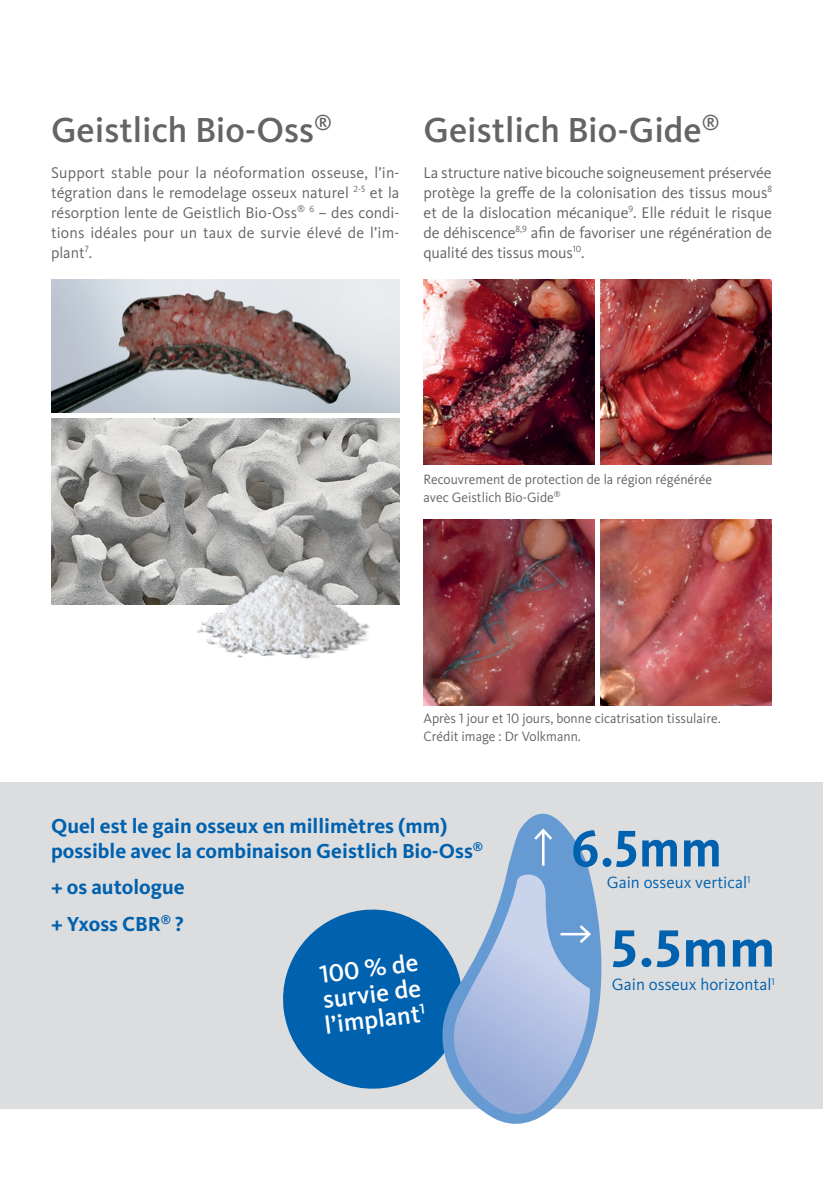
<style>
.page{position:relative;width:823px;height:1191px;background:#fff}
.page>*{position:absolute;margin:0;border:0;box-sizing:border-box;transform-origin:0 0}
.t1{font:500 36px "Kievit Pro";color:#636466}
.t2{font:500 25.4px/25.4px "Kievit Pro";color:#fff;text-align:justify}
.t3{font:700 21px/25.2px "Kievit Pro";color:#0061af}
.t4{font:17px "Kievit Pro";color:#0061af}
.t5{font:16px/20px "Kievit Pro";letter-spacing:-.005em;color:#636466;text-align:justify}
.t6{font:14px/18px "Kievit OT";color:#636466}
</style>
<div class="page">
<img style="left:51px;top:279px;width:348px;height:134px">
<div style="left:0;top:782px;width:822px;height:327px;background:#dcddde"></div>
<img style="left:51px;top:418px;width:348px;height:186px">
<img style="left:423px;top:279px;width:171px;height:186px">
<img style="left:423px;top:519px;width:171px;height:186px">
<img style="left:600px;top:279px;width:171px;height:186px">
<img style="left:600px;top:519px;width:171px;height:186px">
<svg style="left:506px;top:813px;width:96px;height:220px;fill:#659ad2"></svg>
<hr style="left:541px;top:830px;width:3px;height:35px;background:#fff">
<svg style="left:531px;top:826px;width:23px;height:16px"></svg>
<svg style="left:283px;top:874px;width:311px;height:250px"></svg>
<svg style="left:573px;top:830px;width:145px;height:37px"></svg>
<svg style="left:612px;top:930px;width:159px;height:37px"></svg>
<hr style="left:822px;top:183px;width:1px;height:1008px;background:#e6e7e8">
<img style="left:172px;top:560px;width:224px;height:99px">
<h1 class="t1" style="left:51px;top:108px;width:282px">Geistlich Bio-Oss<sup>®</sup></h1>
<h1 class="t1" style="left:423px;top:108px;width:297px">Geistlich Bio-Gide<sup>®</sup></h1>
<p class="t5" style="left:51px;top:162px;width:350px">Support stable pour la néoformation osseuse, l’in&shy;tégration dans le remodelage osseux naturel <sup>2-5</sup> et la résorption lente de Geistlich Bio-Oss<sup>®</sup> <sup>6</sup> – des condi&shy;tions idéales pour un taux de survie élevé de l’im&shy;plant<sup>7</sup>.</p>
<p class="t5" style="left:423px;top:162px;width:350px">La structure native bicouche soigneusement préservée protège la greffe de la colonisation des tissus mous<sup>8 </sup>et de la dislocation mécanique<sup>9</sup>. Elle réduit le risque de déhiscence<sup>8,9</sup> afin de favoriser une régénération de qualité des tissus mous<sup>10</sup>.</p>
<p class="t6" style="left:423px;top:470px;width:290px">Recouvrement de protection de la région régénérée avec Geistlich Bio-Gide<sup>®</sup></p>
<p class="t6" style="left:423px;top:709px;width:298px">Après 1 jour et 10 jours, bonne cicatrisation tissulaire.<br>Crédit image : Dr Volkmann.</p>
<h3 class="t3" style="left:51px;top:812px;width:433px">Quel est le gain osseux en millimètres (mm) possible avec la combinaison Geistlich Bio-Oss<sup>®</sup></h3>
<h3 class="t3" style="left:51px;top:868px;width:135px;line-height:36.6px">+ os autologue + Yxoss CBR<sup>®</sup> ?</h3>
<h2 class="t2" style="left:317px;top:961px;width:103px;rotate:-7deg">100 % de survie de l’implant<sup>1</sup></h2>
<p class="t4" style="left:606px;top:872px;width:145px">Gain osseux vertical<sup>1</sup></p>
<p class="t4" style="left:611px;top:974px;width:164px">Gain osseux horizontal<sup>1</sup></p>
</div>
